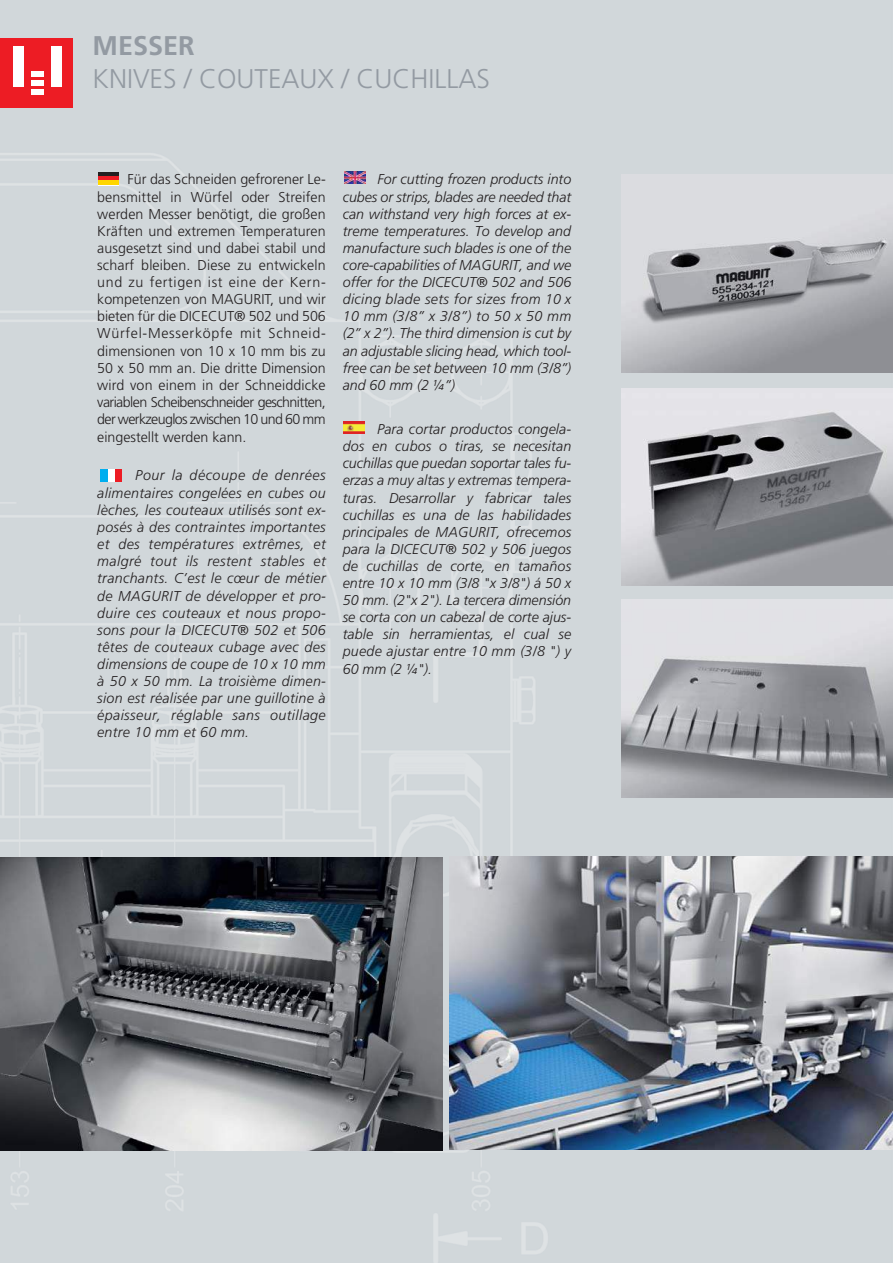
<style>
.page{position:relative;width:893px;height:1263px;background:#fff}
.page>*{position:absolute;margin:0;border:0;box-sizing:border-box;transform-origin:0 0}
.t1{font:300 27px "Frutiger";color:#939aa2}
.t2{font:700 27px "Frutiger";color:#939aa2}
.t3{font:italic 300 14.25px/17.1px "Frutiger";letter-spacing:.01em;color:#231f20;text-align:justify}
.t4{font:300 14.25px/17.1px "Frutiger";letter-spacing:-.045em;color:#231f20;text-align:justify}
</style>
<div class="page">
<div style="left:0;top:0;width:892px;height:1263px;background:#d1d7da"></div>
<div style="left:0;top:38px;width:72px;height:70px;background:#ed1c24"></div>
<div style="left:13px;top:46px;width:11px;height:40px;background:#fff"></div>
<div style="left:51px;top:46px;width:11px;height:40px;background:#fff"></div>
<div style="left:31px;top:90px;width:12px;height:5px;background:#fff"></div>
<div style="left:31px;top:80px;width:12px;height:6px;background:#fff"></div>
<div style="left:31px;top:71px;width:12px;height:6px;background:#fff"></div>
<div style="left:98px;top:172px;width:21px;height:14px;background:#fff"></div>
<div style="left:98px;top:172px;width:21px;height:13px;background:#ed1c24"></div>
<hr style="left:98px;top:172px;width:21px;height:4px;background:#231f20">
<div style="left:98px;top:180px;width:21px;height:5px;background:#ffd600"></div>
<img style="left:344px;top:172px;width:21px;height:11px">
<img style="left:343px;top:421px;width:21px;height:13px">
<div style="left:100px;top:470px;width:21px;height:12px;background:#fff"></div>
<div style="left:100px;top:470px;width:7px;height:12px;background:#00aeef"></div>
<div style="left:115px;top:470px;width:6px;height:12px;background:#ed1c24"></div>
<img style="left:0;top:857px;width:442px;height:294px">
<img style="left:450px;top:856px;width:442px;height:294px">
<img style="left:621px;top:174px;width:271px;height:198px">
<img style="left:621px;top:388px;width:271px;height:198px">
<img style="left:621px;top:599px;width:271px;height:198px">
<h1 class="t2" style="left:93px;top:35px;width:103px">MESSER</h1>
<h1 class="t1" style="left:93px;top:67px;width:399px">KNIVES / COUTEAUX / CUCHILLAS</h1>
<p class="t4" style="left:97px;top:172px;width:230px;text-indent:30px">Für das Schneiden gefrorener Le&shy;bensmittel in Würfel oder Streifen werden Messer benötigt, die großen Kräften und extremen Temperaturen ausgesetzt sind und dabei stabil und scharf bleiben. Diese zu entwickeln und zu fertigen ist eine der Kern&shy;kompetenzen von MAGURIT, und wir bieten für die DICECUT® 502 und 506<br>Würfel-Messerköpfe mit Schneid&shy;dimensionen von 10 x 10 mm bis zu 50 x 50 mm an. Die dritte Dimension wird von einem in der Schneiddicke variablen Scheibenschneider geschnitten, der werkzeuglos zwischen 10 und 60 mm eingestellt werden kann.</p>
<p class="t3" style="left:343px;top:172px;width:230px;text-indent:35px">For cutting frozen products into cubes or strips, blades are needed that can withstand very high forces at ex&shy;treme temperatures. To develop and manufacture such blades is one of the core-capabilities of MAGURIT, and we offer for the DICECUT® 502 and 506 dicing blade sets for sizes from 10 x 10 mm (3/8” x 3/8”) to 50 x 50 mm (2” x 2”). The third dimension is cut by an adjustable slicing head, which tool&shy;free can be set between 10 mm (3/8”) and 60 mm (2 ¼”)</p>
<p class="t3" style="left:343px;top:421px;width:230px;text-indent:34px">Para cortar productos congela&shy;dos en cubos o tiras, se necesitan cuchillas que puedan soportar tales fu&shy;erzas a muy altas y extremas tempera&shy;turas. Desarrollar y fabricar tales cuchillas es una de las habilidades principales de MAGURIT, ofrecemos para la DICECUT® 502 y 506 juegos de cuchillas de corte, en tamaños entre 10 x 10 mm (3/8 "x 3/8") á 50 x 50 mm. (2"x 2"). La tercera dimensión se corta con un cabezal de corte ajus&shy;table sin herramientas, el cual se puede ajustar entre 10 mm (3/8 ") y 60 mm (2 ¼").</p>
<p class="t3" style="left:97px;top:468px;width:230px;text-indent:38px">Pour la découpe de denrées alimentaires congelées en cubes ou lèches, les couteaux utilisés sont ex&shy;posés à des contraintes importantes et des températures extrêmes, et malgré tout ils restent stables et tranchants. C’est le cœur de métier de MAGURIT de développer et pro&shy;duire ces couteaux et nous propo&shy;sons pour la DICECUT® 502 et 506 têtes de couteaux cubage avec des dimensions de coupe de 10 x 10 mm à 50 x 50 mm. La troisième dimen&shy;sion est réalisée par une guillotine à épaisseur, réglable sans outillage entre 10 mm et 60 mm.</p>
</div>
